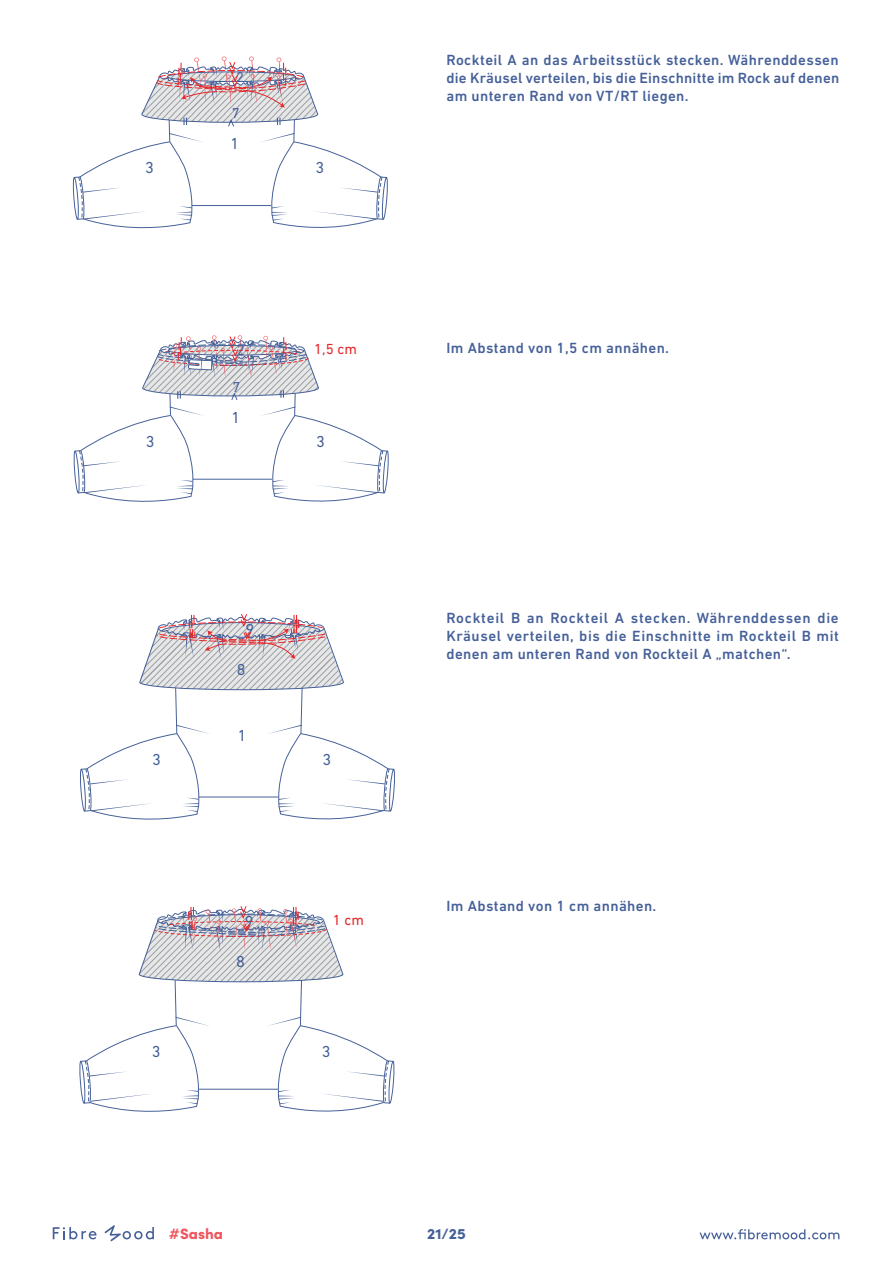
<style>
.page{position:relative;width:893px;height:1263px;background:#fff}
.page>*{position:absolute;margin:0;border:0;box-sizing:border-box;transform-origin:0 0}
.t1{font:16.2px "DIN Next LT Pro";color:#466199}
.t2{font:500 15px/18px "DIN Next LT Pro";letter-spacing:.025em;color:#456099;text-align:justify}
.t3{font:900 15px "Sofia Pro";color:#f0565d}
.t4{font:900 15px "Sofia Pro";color:#456099}
.t5{font:14.85px "DIN Next LT Pro";color:#e9262a}
.t6{font:14.55px "DIN Next LT Pro";color:#466199}
</style>
<div class="page">
<svg style="left:699px;top:1229px;width:140px;height:10px"></svg>
<svg style="left:53px;top:1227px;width:44px;height:12px"></svg>
<svg style="left:104px;top:1225px;width:50px;height:16px"></svg>
<svg style="left:72px;top:56px;width:316px;height:173px"></svg>
<svg style="left:73px;top:335px;width:316px;height:167px"></svg>
<svg style="left:80px;top:614px;width:315px;height:206px"></svg>
<hr style="left:199px;top:796px;width:79px;height:1px;background:#466199">
<svg style="left:79px;top:906px;width:316px;height:206px"></svg>
<hr style="left:198px;top:1089px;width:80px;height:1px;background:#466199">
<p class="t6" style="left:236px;top:68px;width:9px">2</p>
<p class="t6" style="left:232px;top:105px;width:9px">7</p>
<p class="t1" style="left:231px;top:134px;width:10px">1</p>
<p class="t1" style="left:145px;top:158px;width:10px">3</p>
<p class="t1" style="left:315px;top:158px;width:10px">3</p>
<p class="t6" style="left:237px;top:342px;width:9px">2</p>
<p class="t5" style="left:314px;top:340px;width:44px">1,5 cm</p>
<p class="t6" style="left:232px;top:378px;width:9px">7</p>
<p class="t1" style="left:231px;top:408px;width:10px">1</p>
<p class="t1" style="left:146px;top:432px;width:10px">3</p>
<p class="t1" style="left:316px;top:432px;width:10px">3</p>
<p class="t1" style="left:245px;top:620px;width:10px">9</p>
<p class="t1" style="left:237px;top:660px;width:10px">8</p>
<p class="t1" style="left:238px;top:726px;width:10px">1</p>
<p class="t1" style="left:152px;top:750px;width:10px">3</p>
<p class="t1" style="left:322px;top:750px;width:10px">3</p>
<p class="t1" style="left:245px;top:912px;width:10px">9</p>
<p class="t1" style="left:236px;top:952px;width:10px">8</p>
<p class="t5" style="left:333px;top:912px;width:33px">1 cm</p>
<p class="t1" style="left:152px;top:1042px;width:10px">3</p>
<p class="t1" style="left:322px;top:1042px;width:10px">3</p>
<p class="t2" style="left:446px;top:51px;width:394px">Rockteil A an das Arbeitsstück stecken. Währenddessen die Kräusel verteilen, bis die Einschnitte im Rock auf denen am unteren Rand von VT/RT liegen.</p>
<p class="t2" style="left:446px;top:339px;width:224px">Im Abstand von 1,5 cm annähen.</p>
<p class="t2" style="left:446px;top:609px;width:394px">Rockteil B an Rockteil A stecken. Währenddessen die Kräusel verteilen, bis die Einschnitte im Rockteil B mit denen am unteren Rand von Rockteil A „matchen“.</p>
<p class="t2" style="left:446px;top:897px;width:211px">Im Abstand von 1 cm annähen.</p>
<p class="t3" style="left:169px;top:1222px;width:56px">#Sasha</p>
<p class="t4" style="left:427px;top:1222px;width:40px">21/25</p>
</div>
